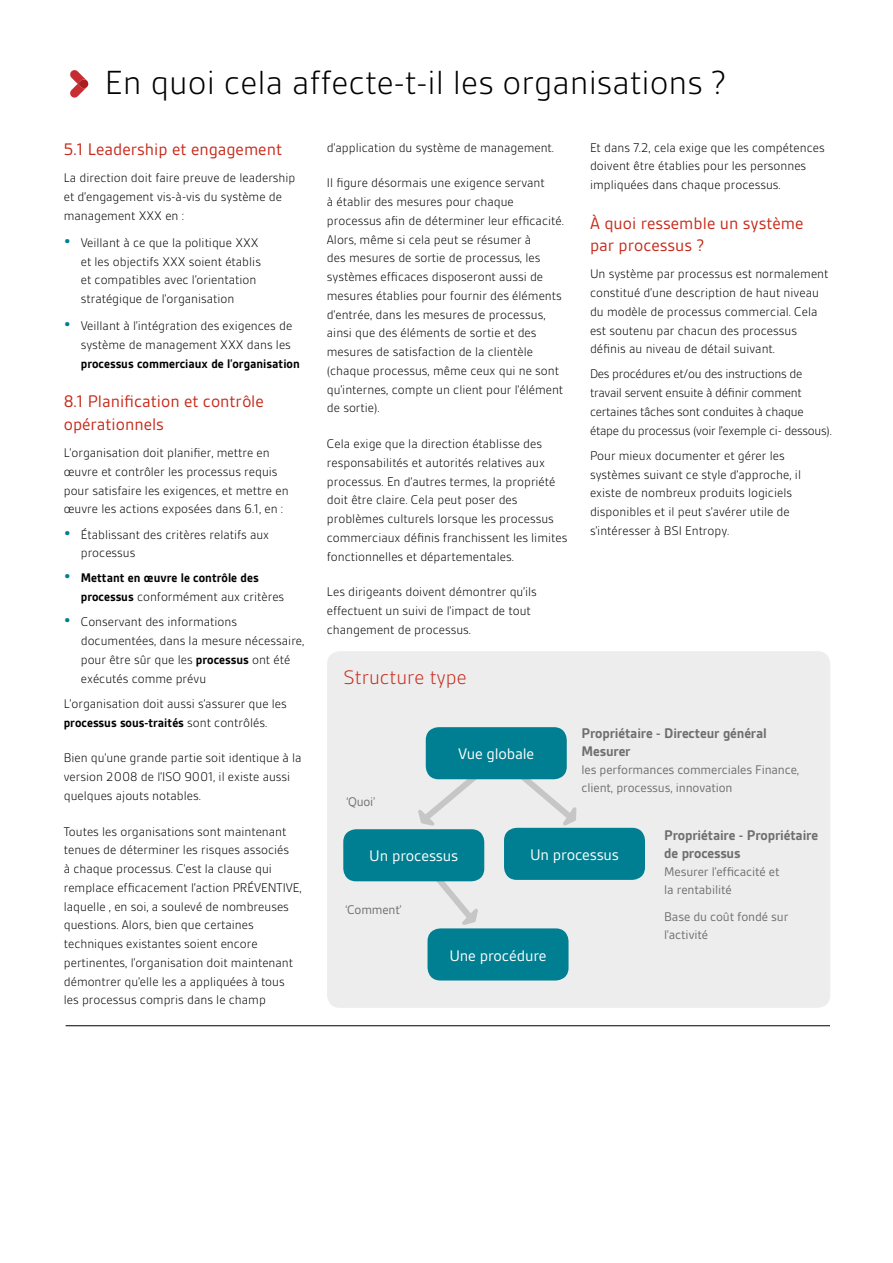
<style>
.page{position:relative;width:893px;height:1263px;background:#fff}
.page>*{position:absolute;margin:0;border:0;box-sizing:border-box;transform-origin:0 0}
.t1{font:300 36px "BSI Gesta";color:#000}
.t2{font:300 21px "BSI Gesta";color:#c62a1b}
.t3{font:18px/22.5px "BSI Gesta";color:#c62a1b}
.t4{font:16.5px "BSI Gesta";letter-spacing:-.01em;color:#fff}
.t5{font:700 15px/18px "BSI Gesta";letter-spacing:-.01em;color:#706f6f}
.t6{font:300 13.5px/18.8px "BSI Gesta";color:#000}
.t7{font:300 13.5px/18.8px "BSI Gesta";letter-spacing:-.02em;color:#000}
.t8{font:13.5px/18px "BSI Gesta";letter-spacing:-.01em;color:#706f6f}
.t9{font:700 13.5px/18.8px "BSI Gesta";color:#000}
.s1{font-weight:700;font-size:18px;color:#007f92}
.s2{font-size:18px;color:#007f92}
.s3{font-weight:300}
.s4{font-weight:700}
</style>
<div class="page">
<svg style="left:70px;top:70px;width:19px;height:28px"></svg>
<div style="left:327px;top:651px;width:503px;height:357px;background:#ededed;border-radius:13px"></div>
<div style="left:428px;top:928px;width:140px;height:52px;background:#007f92;border-radius:13px"></div>
<div style="left:504px;top:828px;width:141px;height:52px;background:#007f92;border-radius:13px"></div>
<svg style="left:418px;top:761px;width:74px;height:65px"></svg>
<svg style="left:414px;top:877px;width:67px;height:53px"></svg>
<svg style="left:504px;top:770px;width:76px;height:62px"></svg>
<div style="left:426px;top:727px;width:141px;height:52px;background:#007f92;border-radius:13px"></div>
<div style="left:343px;top:829px;width:141px;height:52px;background:#007f92;border-radius:13px"></div>
<hr style="left:66px;top:1025px;width:764px;height:1px;background:#000">
<h1 class="t1" style="left:105px;top:64px;width:623px">En quoi cela affecte-t-il les organisations ?</h1>
<h3 class="t3" style="left:64px;top:138px;width:220px">5.1 Leadership et engagement</h3>
<p class="t6" style="left:64px;top:168px;width:233px">La direction doit faire preuve de leadership et d’engagement vis-à-vis du système de management XXX en :</p>
<p class="t6" style="left:81px;top:233px;width:182px;text-indent:-17px"><span class="s1">•</span> Veillant à ce que la politique XXX et les objectifs XXX soient établis et compatibles avec l’orientation stratégique de l’organisation</p>
<p class="t6" style="left:64px;top:317px;width:230px;text-align:right"><span class="s1">•</span> Veillant à l’intégration des exigences de système de management XXX dans les</p>
<p class="t9" style="left:81px;top:354px;width:221px">processus commerciaux de l’organisation</p>
<h3 class="t3" style="left:64px;top:390px;width:201px">8.1 Planification et contrôle opérationnels</h3>
<p class="t6" style="left:64px;top:444px;width:226px">L’organisation doit planifier, mettre en œuvre et contrôler les processus requis pour satisfaire les exigences, et mettre en œuvre les actions exposées dans 6.1, en :</p>
<p class="t6" style="left:81px;top:525px;width:190px;text-indent:-17px"><span class="s1">•</span> Établissant des critères relatifs aux processus</p>
<p class="t9" style="left:81px;top:569px;width:205px;text-indent:-17px"><span class="s2">•</span> Mettant en œuvre le contrôle des processus <span class="s3">conformément aux critères</span></p>
<p class="t6" style="left:81px;top:613px;width:225px;text-indent:-17px"><span class="s1">•</span> Conservant des informations documentées, dans la mesure nécessaire, pour être sûr que les <span class="s4">processus</span> ont été exécutés comme prévu</p>
<p class="t6" style="left:64px;top:694px;width:225px">L’organisation doit aussi s’assurer que les <span class="s4">processus sous-traités</span> sont contrôlés.</p>
<p class="t6" style="left:64px;top:749px;width:239px">Bien qu’une grande partie soit identique à la version 2008 de l’ISO 9001, il existe aussi quelques ajouts notables.</p>
<p class="t6" style="left:64px;top:822px;width:239px">Toutes les organisations sont maintenant tenues de déterminer les risques associés<br>à chaque processus. C’est la clause qui remplace efficacement l’action PRÉVENTIVE, laquelle , en soi, a soulevé de nombreuses questions. Alors, bien que certaines techniques existantes soient encore pertinentes, l’organisation doit maintenant démontrer qu’elle les a appliquées à tous les processus compris dans le champ</p>
<p class="t6" style="left:327px;top:138px;width:229px">d’application du système de management.</p>
<p class="t6" style="left:327px;top:174px;width:239px">Il figure désormais une exigence servant<br>à établir des mesures pour chaque processus afin de déterminer leur efficacité.<br>Alors, même si cela peut se résumer à<br>des mesures de sortie de processus, les systèmes efficaces disposeront aussi de mesures établies pour fournir des éléments d’entrée, dans les mesures de processus, ainsi que des éléments de sortie et des mesures de satisfaction de la clientèle (chaque processus, même ceux qui ne sont qu’internes, compte un client pour l’élément de sortie).</p>
<p class="t6" style="left:327px;top:434px;width:242px">Cela exige que la direction établisse des responsabilités et autorités relatives aux processus. En d’autres termes, la propriété doit être claire. Cela peut poser des problèmes culturels lorsque les processus commerciaux définis franchissent les limites fonctionnelles et départementales.</p>
<p class="t6" style="left:327px;top:583px;width:211px">Les dirigeants doivent démontrer qu’ils effectuent un suivi de l’impact de tout changement de processus.</p>
<h2 class="t2" style="left:343px;top:666px;width:125px">Structure type</h2>
<p class="t6" style="left:590px;top:138px;width:236px">Et dans 7.2, cela exige que les compétences doivent être établies pour les personnes impliquées dans chaque processus.</p>
<h3 class="t3" style="left:590px;top:212px;width:215px">À quoi ressemble un système par processus ?</h3>
<p class="t6" style="left:590px;top:265px;width:240px">Un système par processus est normalement constitué d’une description de haut niveau du modèle de processus commercial. Cela est soutenu par chacun des processus définis au niveau de détail suivant.</p>
<p class="t7" style="left:590px;top:365px;width:243px">Des procédures et/ou des instructions de travail servent ensuite à définir comment certaines tâches sont conduites à chaque étape du processus (voir l’exemple ci- dessous).</p>
<p class="t6" style="left:590px;top:446px;width:213px">Pour mieux documenter et gérer les systèmes suivant ce style d’approche, il existe de nombreux produits logiciels disponibles et il peut s’avérer utile de s’intéresser à BSI Entropy.</p>
<p class="t5" style="left:582px;top:724px;width:187px">Propriétaire - Directeur général<br>Mesurer</p>
<p class="t8" style="left:582px;top:761px;width:219px">les performances commerciales Finance, client, processus, innovation</p>
<p class="t5" style="left:664px;top:826px;width:155px">Propriétaire - Propriétaire de processus</p>
<p class="t8" style="left:664px;top:863px;width:117px">Mesurer l’efficacité et la rentabilité</p>
<p class="t8" style="left:664px;top:907px;width:126px">Base du coût fondé sur l’activité</p>
<p class="t4" style="left:458px;top:745px;width:77px">Vue globale</p>
<p class="t8" style="left:346px;top:793px;width:30px">‘Quoi’</p>
<p class="t4" style="left:530px;top:846px;width:90px">Un processus</p>
<p class="t4" style="left:369px;top:848px;width:90px">Un processus</p>
<p class="t8" style="left:345px;top:900px;width:58px">‘Comment’</p>
<p class="t4" style="left:449px;top:947px;width:99px">Une procédure</p>
</div>
